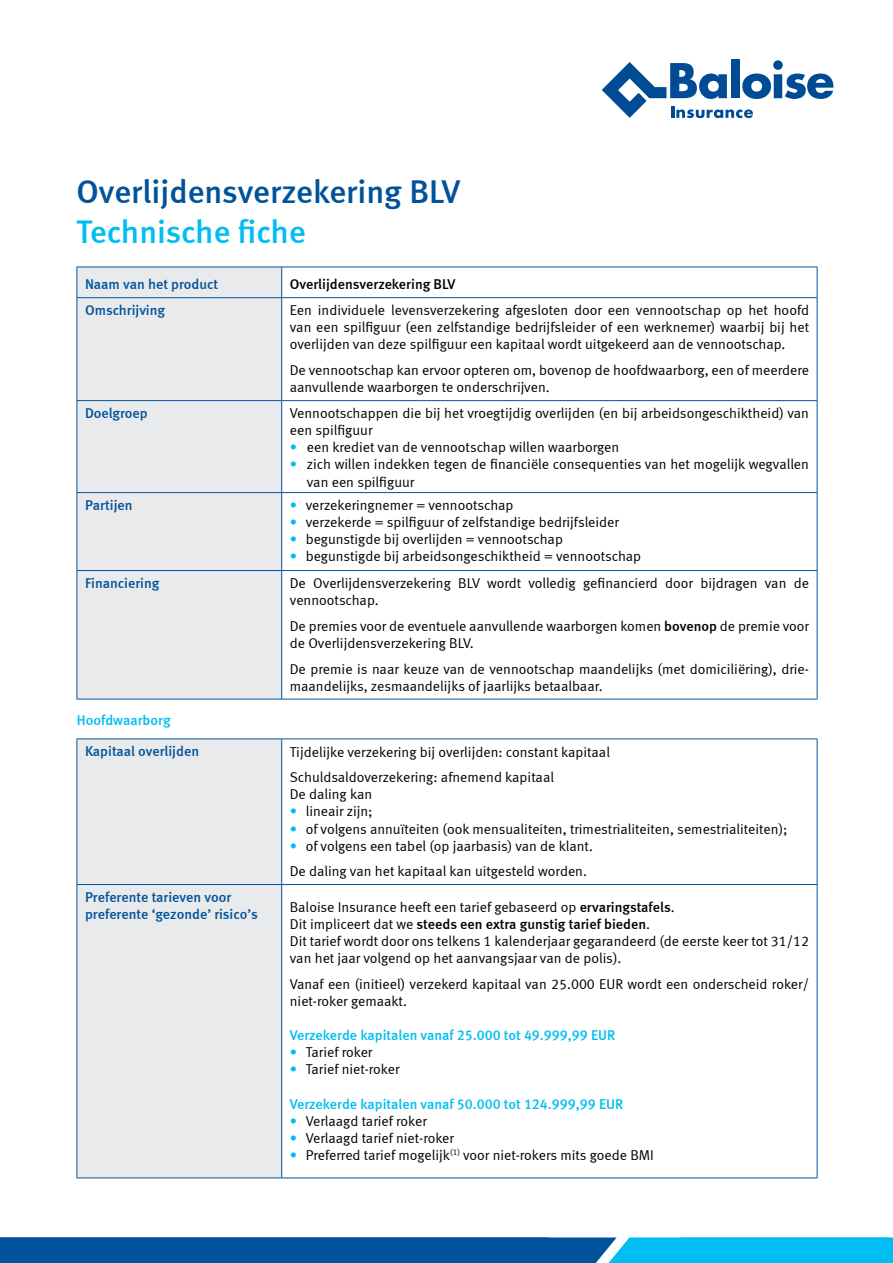
<style>
.page{position:relative;width:893px;height:1263px;background:#fff}
.page>*{position:absolute;margin:0;border:0;box-sizing:border-box;transform-origin:0 0}
.t1{font:33px "Meta Medium LF";color:#00539b}
.t2{font:32.7px "Meta Medium LF";letter-spacing:-.005em;color:#00bdf2}
.t3{font:14.25px/17.1px "Meta Normal LF";color:#000}
.t4{font:14.25px/17.1px "Meta Medium LF";color:#00539b}
.t5{font:14.25px "Meta Medium LF";color:#00bdf2}
.t6{font:14.25px "Meta Medium LF";color:#000}
.s1{color:#00bdf2}
.s2{font-family:"Meta Medium LF"}
.s3{font-family:"Meta Normal LF"}
</style>
<div class="page">
<div style="left:78px;top:268px;width:203px;height:909px;background:#e9eaeb"></div>
<hr style="left:282px;top:267px;width:535px;height:1px;background:#00539b">
<hr style="left:817px;top:267px;width:1px;height:30px;background:#00539b">
<hr style="left:77px;top:297px;width:205px;height:1px;background:#00539b">
<hr style="left:282px;top:297px;width:535px;height:1px;background:#00539b">
<hr style="left:817px;top:298px;width:1px;height:102px;background:#00539b">
<hr style="left:77px;top:400px;width:205px;height:1px;background:#00539b">
<hr style="left:282px;top:400px;width:535px;height:1px;background:#00539b">
<hr style="left:817px;top:401px;width:1px;height:91px;background:#00539b">
<hr style="left:77px;top:492px;width:205px;height:1px;background:#00539b">
<hr style="left:282px;top:492px;width:535px;height:1px;background:#00539b">
<hr style="left:817px;top:493px;width:1px;height:77px;background:#00539b">
<hr style="left:77px;top:570px;width:205px;height:1px;background:#00539b">
<hr style="left:282px;top:570px;width:535px;height:1px;background:#00539b">
<hr style="left:817px;top:571px;width:1px;height:128px;background:#00539b">
<hr style="left:77px;top:699px;width:205px;height:1px;background:#00539b">
<hr style="left:282px;top:699px;width:535px;height:1px;background:#00539b">
<hr style="left:282px;top:738px;width:535px;height:1px;background:#00539b">
<hr style="left:817px;top:739px;width:1px;height:145px;background:#00539b">
<hr style="left:282px;top:884px;width:535px;height:1px;background:#00539b">
<hr style="left:817px;top:885px;width:1px;height:292px;background:#00539b">
<hr style="left:282px;top:1177px;width:535px;height:1px;background:#00539b">
<hr style="left:77px;top:267px;width:205px;height:1px;background:#00539b">
<hr style="left:77px;top:267px;width:1px;height:30px;background:#00539b">
<hr style="left:281px;top:267px;width:1px;height:30px;background:#00539b">
<hr style="left:77px;top:298px;width:1px;height:102px;background:#00539b">
<hr style="left:281px;top:298px;width:1px;height:102px;background:#00539b">
<hr style="left:77px;top:401px;width:1px;height:91px;background:#00539b">
<hr style="left:281px;top:401px;width:1px;height:91px;background:#00539b">
<hr style="left:77px;top:493px;width:1px;height:77px;background:#00539b">
<hr style="left:281px;top:493px;width:1px;height:77px;background:#00539b">
<hr style="left:77px;top:571px;width:1px;height:128px;background:#00539b">
<hr style="left:281px;top:571px;width:1px;height:128px;background:#00539b">
<hr style="left:77px;top:738px;width:205px;height:1px;background:#00539b">
<hr style="left:77px;top:739px;width:1px;height:145px;background:#00539b">
<hr style="left:281px;top:739px;width:1px;height:145px;background:#00539b">
<hr style="left:77px;top:884px;width:205px;height:1px;background:#00539b">
<hr style="left:77px;top:885px;width:1px;height:292px;background:#00539b">
<hr style="left:281px;top:885px;width:1px;height:292px;background:#00539b">
<hr style="left:77px;top:1177px;width:205px;height:1px;background:#00539b">
<svg style="left:602px;top:60px;width:231px;height:58px"></svg>
<svg style="left:0;top:1237px;width:893px;height:26px;background:#0677b7"></svg>
<h1 class="t1" style="left:77px;top:172px;width:385px">Overlijdensverzekering BLV</h1>
<h2 class="t2" style="left:77px;top:212px;width:231px">Technische fiche</h2>
<p class="t4" style="left:85px;top:275px;width:135px">Naam van het product</p>
<p class="t6" style="left:290px;top:276px;width:167px">Overlijdensverzekering BLV</p>
<p class="t4" style="left:85px;top:302px;width:82px">Omschrijving</p>
<p class="t3" style="left:290px;top:302px;width:521px;text-align:justify">Een individuele levensverzekering afgesloten door een vennootschap op het hoofd van een spilfiguur (een zelfstandige bedrijfsleider of een werknemer) waarbij bij het overlijden van deze spilfiguur een kapitaal wordt uitgekeerd aan de vennootschap.</p>
<p class="t3" style="left:290px;top:361px;width:521px">De vennootschap kan ervoor opteren om, bovenop de hoofdwaarborg, een of meerdere aanvullende waarborgen te onderschrijven.</p>
<p class="t4" style="left:85px;top:405px;width:64px">Doelgroep</p>
<p class="t3" style="left:290px;top:404px;width:521px">Vennootschappen die bij het vroegtijdig overlijden (en bij arbeidsongeschiktheid) van een spilfiguur</p>
<p class="t3" style="left:290px;top:439px;width:331px"><span class="s1">•</span> een krediet van de vennootschap willen waarborgen</p>
<p class="t3" style="left:307px;top:456px;width:504px;text-indent:-17px"><span class="s1">•</span> zich willen indekken tegen de financiële consequenties van het mogelijk wegvallen van een spilfiguur</p>
<p class="t4" style="left:85px;top:496px;width:49px">Partijen</p>
<p class="t3" style="left:290px;top:496px;width:225px"><span class="s1">•</span> verzekeringnemer = vennootschap</p>
<p class="t3" style="left:290px;top:514px;width:331px"><span class="s1">•</span> verzekerde = spilfiguur of zelfstandige bedrijfsleider</p>
<p class="t3" style="left:290px;top:531px;width:275px"><span class="s1">•</span> begunstigde bij overlijden = vennootschap</p>
<p class="t3" style="left:290px;top:548px;width:353px"><span class="s1">•</span> begunstigde bij arbeidsongeschiktheid = vennootschap</p>
<p class="t4" style="left:85px;top:574px;width:76px">Financiering</p>
<p class="t3" style="left:290px;top:574px;width:521px">De Overlijdensverzekering BLV wordt volledig gefinancierd door bijdragen van de vennootschap.</p>
<p class="t3" style="left:290px;top:617px;width:521px">De premies voor de eventuele aanvullende waarborgen komen <span class="s2">bovenop</span> de premie voor de Overlijdensverzekering BLV.</p>
<p class="t3" style="left:290px;top:660px;width:521px">De premie is naar keuze van de vennootschap maandelijks (met domiciliëring), drie&shy;maandelijks, zesmaandelijks of jaarlijks betaalbaar.</p>
<p class="t5" style="left:77px;top:712px;width:95px">Hoofdwaarborg</p>
<p class="t4" style="left:85px;top:743px;width:116px">Kapitaal overlijden</p>
<p class="t3" style="left:290px;top:739px;width:322px;line-height:25.7px">Tijdelijke verzekering bij overlijden: constant kapitaal<br>Schuldsaldoverzekering: afnemend kapitaal</p>
<p class="t3" style="left:290px;top:786px;width:84px">De daling kan</p>
<p class="t3" style="left:290px;top:803px;width:84px"><span class="s1">•</span> lineair zijn;</p>
<p class="t3" style="left:290px;top:820px;width:499px"><span class="s1">•</span> of volgens annuïteiten (ook mensualiteiten, trimestrialiteiten, semestrialiteiten);</p>
<p class="t3" style="left:290px;top:833px;width:305px;line-height:25.7px"><span class="s1">•</span> of volgens een tabel (op jaarbasis) van de klant.<br>De daling van het kapitaal kan uitgesteld worden.</p>
<p class="t4" style="left:85px;top:888px;width:174px">Preferente tarieven voor preferente ‘gezonde’ risico’s</p>
<p class="t3" style="left:290px;top:898px;width:386px">Baloise Insurance heeft een tarief gebaseerd op <span class="s2">ervaringstafels</span>.</p>
<p class="t6" style="left:290px;top:916px;width:362px"><span class="s3">Dit impliceert dat we</span> steeds een extra gunstig tarief bieden<span class="s3">.</span></p>
<p class="t3" style="left:290px;top:932px;width:521px">Dit tarief wordt door ons telkens 1 kalenderjaar gegarandeerd (de eerste keer tot 31/12 van het jaar volgend op het aanvangsjaar van de polis).</p>
<p class="t3" style="left:290px;top:975px;width:521px">Vanaf een (initieel) verzekerd kapitaal van 25.000 EUR wordt een onderscheid roker/ niet-roker gemaakt.</p>
<p class="t5" style="left:290px;top:1027px;width:327px">Verzekerde kapitalen vanaf 25.000 tot 49.999,99 EUR</p>
<p class="t3" style="left:290px;top:1044px;width:84px"><span class="s1">•</span> Tarief roker</p>
<p class="t3" style="left:290px;top:1061px;width:111px"><span class="s1">•</span> Tarief niet-roker</p>
<p class="t5" style="left:290px;top:1095px;width:335px">Verzekerde kapitalen vanaf 50.000 tot 124.999,99 EUR</p>
<p class="t3" style="left:290px;top:1112px;width:139px"><span class="s1">•</span> Verlaagd tarief roker</p>
<p class="t3" style="left:290px;top:1129px;width:166px"><span class="s1">•</span> Verlaagd tarief niet-roker</p>
<p class="t3" style="left:290px;top:1146px;width:366px"><span class="s1">•</span> Preferred tarief mogelijk<sup>(1)</sup> voor niet-rokers mits goede BMI</p>
</div>
